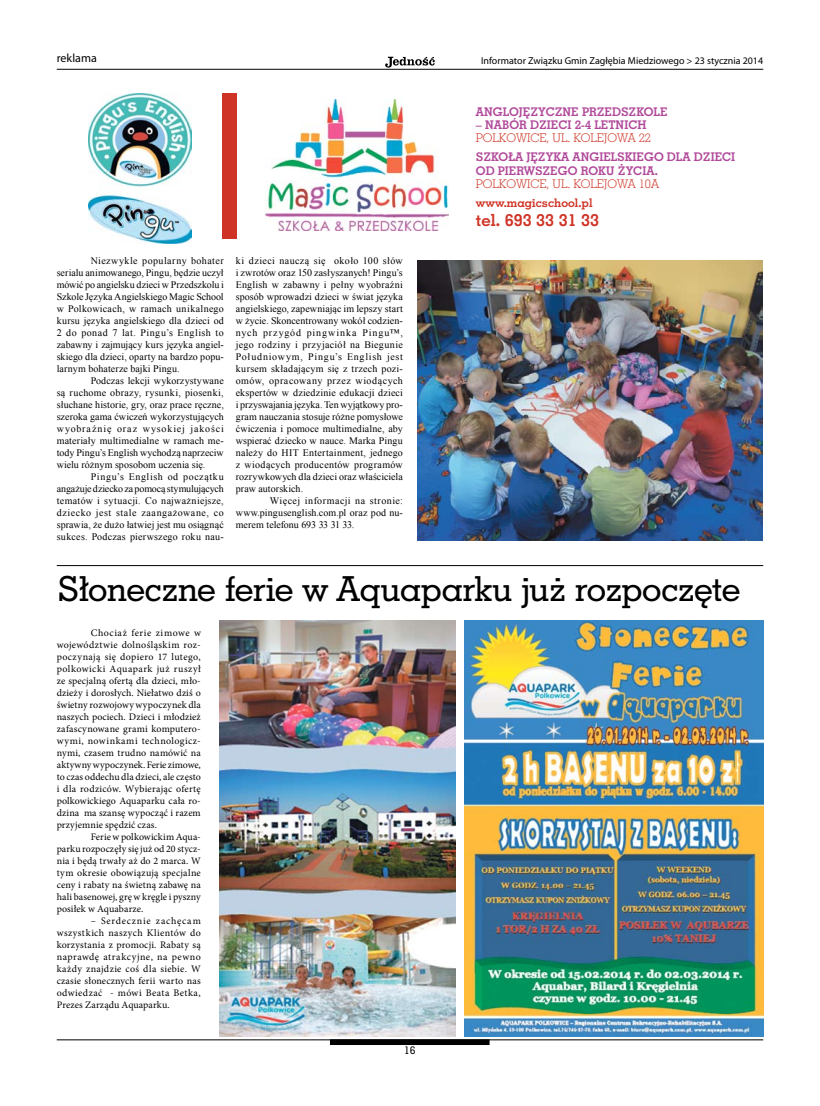
<style>
.page{position:relative;width:820px;height:1106px;background:#fff}
.page>*{position:absolute;margin:0;border:0;box-sizing:border-box;transform-origin:0 0}
.t1{font:32px "Geo Slab 703 Md PL";letter-spacing:-.015em;color:#000}
.t2{font:15.6px "Geo Slab 703 Bd PL";color:#cf3326}
.t3{font:12px "Myriad Pro";color:#000}
.t4{font:11.1px/13.3px "Geo Slab 703 Bd PL";color:#b1499a}
.t5{font:11.1px "Geo Slab 703 Lt PL";color:#cf3326}
.t6{font:11.1px "Geo Slab 703 Bd PL";color:#cf3326}
.t7{font:10px/12px "Times New Roman";letter-spacing:.005em;color:#000;text-align:justify}
.t8{font:10px/12px "Minion Pro";letter-spacing:.015em;color:#000;text-align:justify}
.t9{font:10px "Myriad Pro";color:#000}
.t10{font:10px "Geo Slab 703 Md PL";color:#000}
</style>
<div class="page">
<hr style="left:57px;top:69px;width:706px;height:1px;background:#000">
<svg style="left:385px;top:57px;width:49px;height:11px"></svg>
<hr style="left:57px;top:1039px;width:706px;height:1px;background:#000">
<div style="left:330px;top:1039px;width:159px;height:6px;border:2px solid #000"></div>
<img style="left:464px;top:620px;width:299px;height:416px">
<img style="left:219px;top:620px;width:236px;height:416px">
<hr style="left:57px;top:565px;width:706px;height:1px;background:#000">
<img style="left:417px;top:260px;width:345px;height:281px">
<img style="left:88px;top:94px;width:104px;height:150px">
<img style="left:265px;top:100px;width:183px;height:131px">
<div style="left:223px;top:93px;width:14px;height:146px;background:#cf3326"></div>
<p class="t3" style="left:57px;top:51px;width:42px">reklama</p>
<p class="t7" style="left:57px;top:254px;width:168px;text-indent:34px">Niezwykle popularny bohater serialu animowanego, Pingu, będzie uczył mówić po angielsku dzieci w Przedszkolu i Szkole Języka Angielskiego Magic School w Polkowicach, w ramach unikalnego kursu języka angielskiego dla dzieci od 2 do ponad 7 lat. Pingu’s English to zabawny i zajmujący kurs języka angiel&shy;skiego dla dzieci, oparty na bardzo popu&shy;larnym bohaterze bajki Pingu.</p>
<p class="t7" style="left:57px;top:374px;width:168px;text-indent:34px">Podczas lekcji wykorzystywane są ruchome obrazy, rysunki, piosenki, słuchane historie, gry, oraz prace ręczne, szeroka gama ćwiczeń wykorzystujących wyobraźnię oraz wysokiej jakości materiały multimedialne w ramach me&shy;tody Pingu’s English wychodzą naprzeciw wielu różnym sposobom uczenia się.</p>
<p class="t7" style="left:57px;top:470px;width:168px;text-indent:34px">Pingu’s English od początku angażuje dziecko za pomocą stymulujących tematów i sytuacji. Co najważniejsze, dziecko jest stale zaangażowane, co sprawia, że dużo łatwiej jest mu osiągnąć sukces. Podczas pierwszego roku nau-</p>
<p class="t7" style="left:236px;top:254px;width:168px">ki dzieci nauczą się około 100 słów i zwrotów oraz 150 zasłyszanych! Pingu’s English w zabawny i pełny wyobraźni sposób wprowadzi dzieci w świat języka angielskiego, zapewniając im lepszy start w życie. Skoncentrowany wokół codzien&shy;nych przygód pingwinka Pingu™, jego rodziny i przyjaciół na Biegunie Południowym, Pingu’s English jest kursem składającym się z trzech pozi&shy;omów, opracowany przez wiodących ekspertów w dziedzinie edukacji dzieci i przyswajania języka. Ten wyjątkowy pro&shy;gram nauczania stosuje różne pomysłowe ćwiczenia i pomoce multimedialne, aby wspierać dziecko w nauce. Marka Pingu należy do HIT Entertainment, jednego z wiodących producentów programów rozrywkowych dla dzieci oraz właściciela praw autorskich.</p>
<p class="t7" style="left:236px;top:494px;width:168px;text-indent:34px">Więcej informacji na stronie: www.pingusenglish.com.pl oraz pod nu&shy;merem telefonu 693 33 31 33.</p>
<p class="t9" style="left:481px;top:55px;width:283px">Informator Związku Gmin Zagłębia Miedziowego &gt; 23 stycznia 2014</p>
<p class="t4" style="left:476px;top:105px;width:193px">ANGLOJĘZYCZNE PRZEDSZKOLE</p>
<p class="t4" style="left:476px;top:118px;width:172px">– NABÓR DZIECI 2-4 LETNICH</p>
<p class="t5" style="left:476px;top:131px;width:176px">POLKOWICE, UL. KOLEJOWA 22</p>
<p class="t4" style="left:476px;top:150px;width:261px">SZKOŁA JĘZYKA ANGIELSKIEGO DLA DZIECI<br>OD PIERWSZEGO ROKU ŻYCIA.</p>
<p class="t5" style="left:476px;top:176px;width:184px">POLKOWICE, UL. KOLEJOWA 10A</p>
<p class="t6" style="left:476px;top:195px;width:118px">www.magicschool.pl</p>
<h2 class="t2" style="left:476px;top:209px;width:125px">tel. 693 33 31 33</h2>
<h1 class="t1" style="left:57px;top:567px;width:685px">Słoneczne ferie w Aquaparku już rozpoczęte</h1>
<p class="t8" style="left:57px;top:627px;width:146px;text-indent:34px">Chociaż ferie zimowe w województwie dolnośląskim roz&shy;poczynają się dopiero 17 lutego, polkowicki Aquapark już ruszył ze specjalną ofertą dla dzieci, mło&shy;dzieży i dorosłych. Niełatwo dziś o świetny rozwojowy wypoczynek dla naszych pociech. Dzieci i młodzież zafascynowane grami komputero&shy;wymi, nowinkami technologicz&shy;nymi, czasem trudno namówić na aktywny wypoczynek. Ferie zimowe, to czas oddechu dla dzieci, ale często i dla rodziców. Wybierając ofertę polkowickiego Aquaparku cała ro&shy;dzina ma szansę wypocząć i razem przyjemnie spędzić czas.</p>
<p class="t8" style="left:57px;top:831px;width:146px;text-indent:34px">Ferie w polkowickim Aqua&shy;parku rozpoczęły się już od 20 stycz&shy;nia i będą trwały aż do 2 marca. W tym okresie obowiązują specjalne ceny i rabaty na świetną zabawę na hali basenowej, grę w kręgle i pyszny posiłek w Aquabarze.</p>
<p class="t8" style="left:57px;top:915px;width:146px;text-indent:34px">– Serdecznie zachęcam wszystkich naszych Klientów do korzystania z promocji. Rabaty są naprawdę atrakcyjne, na pewno każdy znajdzie coś dla siebie. W czasie słonecznych ferii warto nas odwiedzać - mówi Beata Betka, Prezes Zarządu Aquaparku.</p>
<p class="t10" style="left:404px;top:1044px;width:10px">16</p>
</div>
